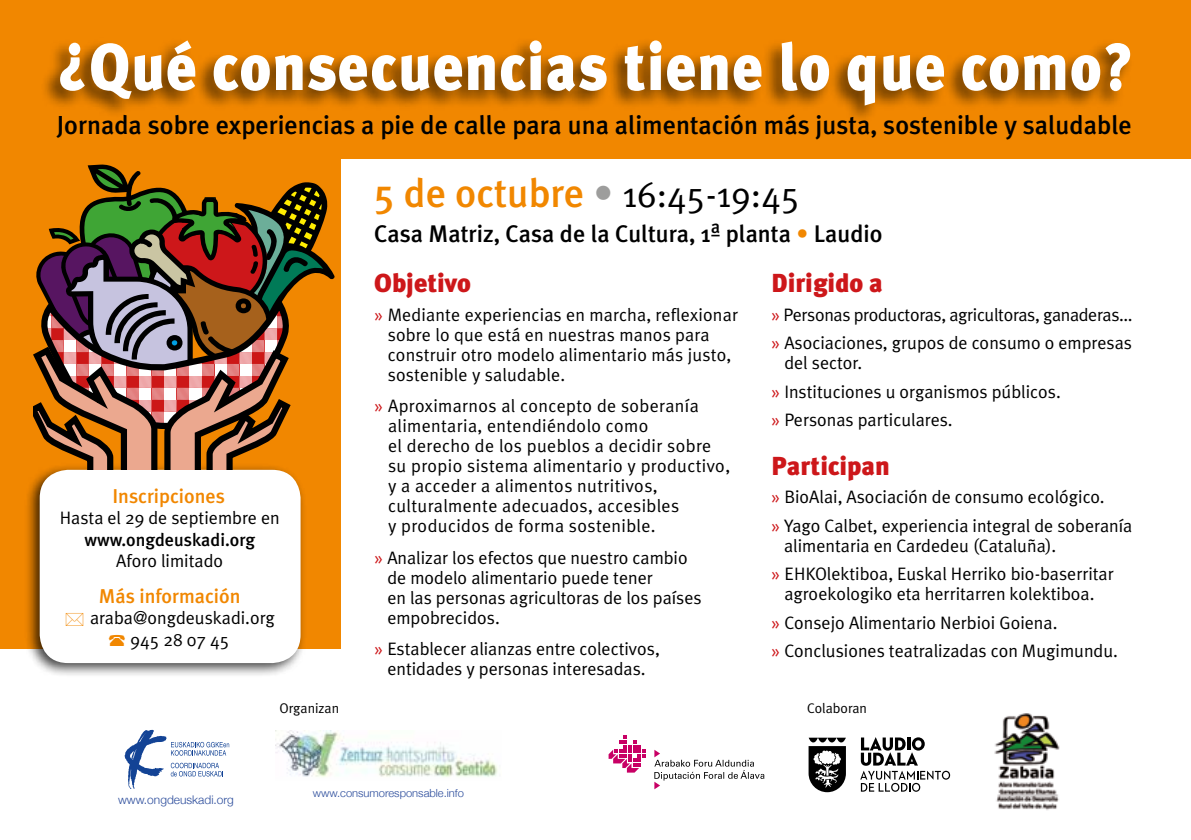
<style>
.page{position:relative;width:1191px;height:840px;background:#fff}
.page>*{position:absolute;margin:0;border:0;box-sizing:border-box;transform-origin:0 0}
.t1{font:900 66px "Meta Plus";letter-spacing:.02em;color:#fff;scale:.9 1}
.t2{font:36px "Meta Plus Normal";color:#000}
.t3{font:500 26px "Meta Plus";color:#000}
.t4{font:900 26px "Meta Plus";color:#cd171a}
.t5{font:500 24px "Meta Plus";color:#000}
.t6{font:500 20px "Meta Plus";color:#f18700}
.t7{font:18px/20px "Meta Plus Normal";color:#000}
.t8{font:18px/20px "Meta Plus Normal";letter-spacing:.02em;color:#000}
.t9{font:18px/28.6px "Meta Plus Normal";letter-spacing:-.02em;color:#000}
.t10{font:500 18px "Meta Plus";color:#000}
.t11{font:14px "Meta Plus Normal";color:#000}
.t12{font:300 12px "Helvetica Neue";color:#2a4b9b}
.t13{font:300 11.2px "Helvetica Neue";color:#2a4b9b}
.s1{font-family:"Meta Plus";font-weight:500;font-size:40px;color:#f18700}
.s2{font-family:"Meta Plus";font-weight:500;font-size:40px;color:#9d9d9c}
.s3{color:#f18700}
.s4{color:#cd171a}
</style>
<div class="page">
<div style="left:0;top:98px;width:340px;height:550px;background:#f18700"></div>
<div style="left:25px;top:462px;width:283px;height:215px;background:#000;opacity:.75"></div>
<div style="left:40px;top:469px;width:260px;height:193px;background:#fff;border-radius:28px"></div>
<svg style="left:124px;top:729px;width:105px;height:59px"></svg>
<img style="left:275px;top:730px;width:223px;height:47px">
<svg style="left:608px;top:735px;width:37px;height:37px"></svg>
<svg style="left:654px;top:749px;width:110px;height:39px"></svg>
<svg style="left:860px;top:737px;width:90px;height:54px"></svg>
<svg style="left:808px;top:737px;width:38px;height:54px"></svg>
<div style="left:0;top:0;width:1191px;height:159px;background:#f18700"></div>
<div style="left:41px;top:37px;width:1092px;height:88px;background:#000;opacity:.6"></div>
<svg style="left:33px;top:164px;width:301px;height:305px"></svg>
<img style="left:994px;top:713px;width:66px;height:97px">
<h1 class="t1" style="left:57px;top:28px;width:1198px">¿Qué consecuencias tiene lo que como?</h1>
<h3 class="t3" style="left:57px;top:110px;width:1076px">Jornada sobre experiencias a pie de calle para una alimentación más justa, sostenible y saludable</h3>
<p class="t6" style="left:112px;top:483px;width:114px">Inscripciones</p>
<p class="t7" style="left:60px;top:507px;width:221px">Hasta el 29 de septiembre en</p>
<p class="t10" style="left:84px;top:529px;width:172px">www.ongdeuskadi.org</p>
<p class="t7" style="left:116px;top:550px;width:108px">Aforo limitado</p>
<p class="t6" style="left:99px;top:584px;width:143px">Más información</p>
<p class="t7" style="left:90px;top:606px;width:186px;line-height:21.6px;text-align:center">araba@ongdeuskadi.org<br>945 28 07 45</p>
<p class="t11" style="left:279px;top:700px;width:61px">Organizan</p>
<h2 class="t2" style="left:374px;top:174px;width:427px"><span class="s1">5 de octubre</span> <span class="s2">•</span> 16:45-19:45</h2>
<h3 class="t5" style="left:374px;top:219px;width:510px">Casa Matriz, Casa de la Cultura, 1ª planta <span class="s3">•</span> Laudio</h3>
<h3 class="t4" style="left:374px;top:268px;width:98px">Objetivo</h3>
<p class="t7" style="left:388px;top:304px;width:352px;text-indent:-13px"><span class="s4">»</span> Mediante experiencias en marcha, reflexionar sobre lo que está en nuestras manos para construir otro modelo alimentario más justo, sostenible y saludable.</p>
<p class="t8" style="left:388px;top:395px;width:343px;text-indent:-14px"><span class="s4">»</span> Aproximarnos al concepto de soberanía alimentaria, entendiéndolo como<br>el derecho de los pueblos a decidir sobre su propio sistema alimentario y productivo, y a acceder a alimentos nutritivos, culturalmente adecuados, accesibles<br>y producidos de forma sostenible.</p>
<p class="t7" style="left:387px;top:547px;width:316px;text-indent:-13px"><span class="s4">»</span> Analizar los efectos que nuestro cambio de modelo alimentario puede tener<br>en las personas agricultoras de los países empobrecidos.</p>
<p class="t7" style="left:374px;top:638px;width:287px;text-align:center"><span class="s4">»</span> Establecer alianzas entre colectivos, entidades y personas interesadas.</p>
<h3 class="t4" style="left:771px;top:268px;width:113px">Dirigido a</h3>
<p class="t9" style="left:771px;top:300px;width:363px"><span class="s4">»</span> Personas productoras, agricultoras, ganaderas... <span class="s4">»</span> Asociaciones, grupos de consumo o empresas</p>
<p class="t7" style="left:771px;top:348px;width:291px;line-height:28.6px;text-indent:13px">del sector.<br><span class="s4">»</span> Instituciones u organismos públicos. <span class="s4">»</span> Personas particulares.</p>
<h3 class="t4" style="left:771px;top:450px;width:120px">Participan</h3>
<p class="t7" style="left:771px;top:482px;width:362px;line-height:28.6px"><span class="s4">»</span> BioAlai, Asociación de consumo ecológico.<br><span class="s4">»</span> Yago Calbet, experiencia integral de soberanía</p>
<p class="t7" style="left:771px;top:530px;width:344px;line-height:28.6px;text-indent:13px">alimentaria en Cardedeu (Cataluña).<br><span class="s4">»</span> EHKOlektiboa, Euskal Herriko bio-baserritar</p>
<p class="t7" style="left:771px;top:579px;width:348px;line-height:28.6px;text-indent:13px">agroekologiko eta herritarren kolektiboa.<br><span class="s4">»</span> Consejo Alimentario Nerbioi Goiena.<br><span class="s4">»</span> Conclusiones teatralizadas con Mugimundu.</p>
<p class="t11" style="left:807px;top:700px;width:62px">Colaboran</p>
<p class="t12" style="left:118px;top:790px;width:117px">www.ongdeuskadi.org</p>
<p class="t13" style="left:313px;top:783px;width:153px">www.consumoresponsable.info</p>
</div>
